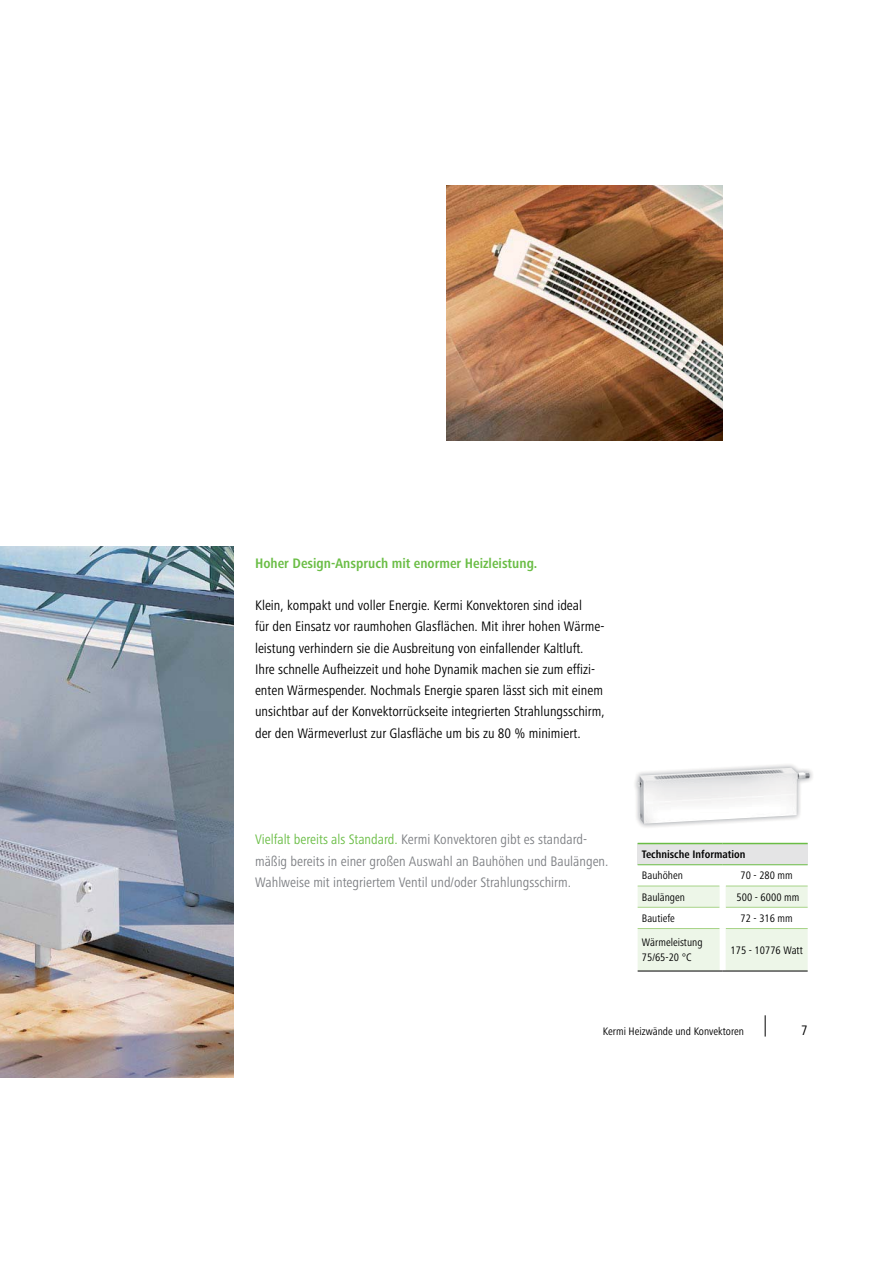
<style>
.page{position:relative;width:893px;height:1263px;background:#fff}
.page>*{position:absolute;margin:0;border:0;box-sizing:border-box;transform-origin:0 0}
.t1{font:condensed 14.25px/21.3px "Frutiger Next LTW1 G";color:#000}
.t2{font:condensed 14.25px/21.3px "Frutiger Next LTW1 G";color:#7e8084}
.t3{font:700 condensed 14.25px "Frutiger Next LTW1 G";color:#6abd45}
.t4{font:condensed 11.25px/14.9px "Frutiger Next LTW1 G";color:#000}
.t5{font:700 condensed 11.25px "Frutiger Next LTW1 G";color:#000}
.s1{color:#6abd45}
</style>
<div class="page">
<svg style="left:765px;top:1015px;width:1px;height:22px"></svg>
<img style="left:0;top:546px;width:234px;height:532px">
<img style="left:635px;top:764px;width:178px;height:63px">
<img style="left:638px;top:768px;width:171px;height:56px">
<div style="left:638px;top:844px;width:170px;height:21px;background:#e4e4e5"></div>
<svg style="left:638px;top:887px;width:170px;height:84px"></svg>
<hr style="left:638px;top:843px;width:85px;height:1px;background:#6abd45">
<hr style="left:723px;top:843px;width:85px;height:1px;background:#6abd45">
<hr style="left:638px;top:886px;width:82px;height:1px;background:#a7d388">
<hr style="left:726px;top:886px;width:82px;height:1px;background:#a7d388">
<hr style="left:638px;top:907px;width:82px;height:1px;background:#a7d388">
<hr style="left:726px;top:907px;width:82px;height:1px;background:#a7d388">
<hr style="left:638px;top:928px;width:82px;height:1px;background:#a7d388">
<hr style="left:726px;top:928px;width:82px;height:1px;background:#a7d388">
<div style="left:720px;top:886px;width:6px;height:21px;background:#fff"></div>
<div style="left:720px;top:907px;width:6px;height:22px;background:#fff"></div>
<div style="left:720px;top:929px;width:6px;height:42px;background:#fff"></div>
<hr style="left:638px;top:971px;width:85px;height:1px;background:#000">
<hr style="left:723px;top:971px;width:85px;height:1px;background:#000">
<hr style="left:638px;top:865px;width:85px;height:1px;background:#6abd45">
<hr style="left:723px;top:865px;width:85px;height:1px;background:#6abd45">
<img style="left:446px;top:185px;width:277px;height:255px">
<p class="t3" style="left:255px;top:557px;width:284px">Hoher Design-Anspruch mit enormer Heizleistung.</p>
<p class="t1" style="left:255px;top:596px;width:351px">Klein, kompakt und voller Energie. Kermi Konvektoren sind ideal<br>für den Einsatz vor raumhohen Glasflächen. Mit ihrer hohen Wärme&shy;leistung verhindern sie die Ausbreitung von einfallender Kaltluft.<br>Ihre schnelle Aufheizzeit und hohe Dynamik machen sie zum effizi&shy;enten Wärmespender. Nochmals Energie sparen lässt sich mit einem unsichtbar auf der Konvektorrückseite integrierten Strahlungsschirm, der den Wärmeverlust zur Glasfläche um bis zu 80 % minimiert.</p>
<p class="t2" style="left:255px;top:830px;width:355px"><span class="s1">Vielfalt bereits als Standard.</span> Kermi Konvektoren gibt es standard&shy;mäßig bereits in einer großen Auswahl an Bauhöhen und Baulängen.<br>Wahlweise mit integriertem Ventil und/oder Strahlungsschirm.</p>
<p class="t5" style="left:642px;top:850px;width:105px">Technische Information</p>
<p class="t4" style="left:642px;top:869px;width:43px">Bauhöhen</p>
<p class="t4" style="left:740px;top:869px;width:54px">70 - 280 mm</p>
<p class="t4" style="left:642px;top:890px;width:45px">Baulängen</p>
<p class="t4" style="left:736px;top:890px;width:64px">500 - 6000 mm</p>
<p class="t4" style="left:642px;top:912px;width:34px">Bautiefe</p>
<p class="t4" style="left:740px;top:912px;width:54px">72 - 316 mm</p>
<p class="t4" style="left:642px;top:936px;width:62px">Wärmeleistung<br>75/65-20 °C</p>
<p class="t4" style="left:730px;top:944px;width:74px">175 - 10776 Watt</p>
<p class="t4" style="left:603px;top:1025px;width:142px">Kermi Heizwände und Konvektoren</p>
<p class="t1" style="left:801px;top:1021px;width:8px">7</p>
</div>
